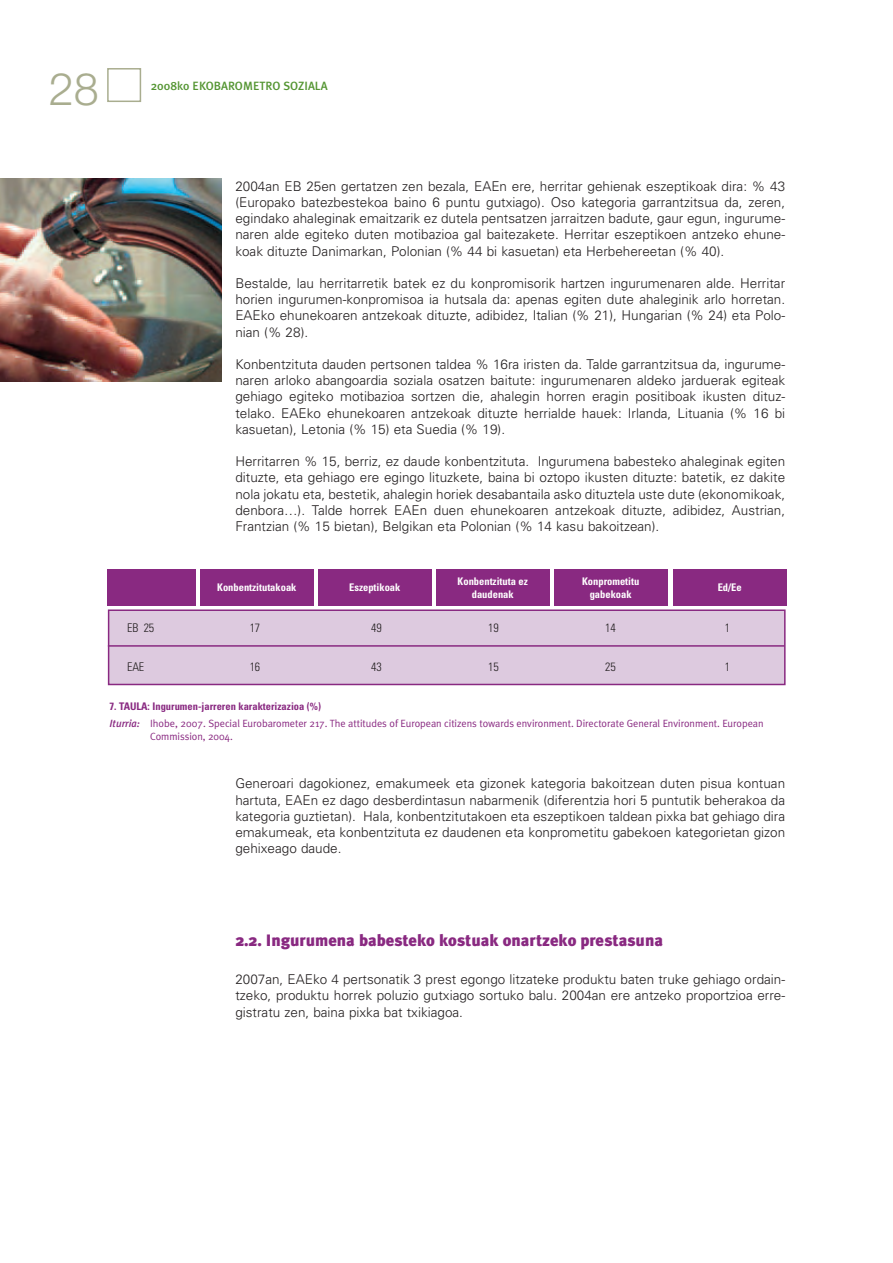
<style>
.page{position:relative;width:893px;height:1263px;background:#fff}
.page>*{position:absolute;margin:0;border:0;box-sizing:border-box;transform-origin:0 0}
.t1{font:300 45px "Helvetica Neue";color:#a9ad8f}
.t2{font:900 16.5px "Meta Plus";color:#892981}
.t3{font:300 13.5px/16.2px "Univers";color:#231f20;text-align:justify}
.t4{font:500 12px "Meta Plus";color:#549532}
.t5{font:300 condensed 12px "Univers";letter-spacing:-.015em;color:#231f20}
.t6{font:10.5px/12.6px "Meta Plus Normal";letter-spacing:-.005em;color:#892981}
.t7{font:700 condensed 10.5px/12.6px "Univers";color:#fff;text-align:center}
.t8{font:700 condensed 10.5px "Univers";color:#892981}
.s1{font-family:"Meta Plus";font-weight:500;font-style:italic}
</style>
<div class="page">
<div style="left:107px;top:68px;width:34px;height:34px;border:2px solid #a9ad8f"></div>
<div style="left:109px;top:610px;width:676px;height:74px;background:#ddcadf"></div>
<div style="left:108px;top:609px;width:678px;height:76px;border:2px solid #892981"></div>
<div style="left:200px;top:569px;width:114px;height:36px;background:#892981"></div>
<div style="left:318px;top:569px;width:114px;height:36px;background:#892981"></div>
<div style="left:436px;top:569px;width:114px;height:36px;background:#892981"></div>
<div style="left:554px;top:569px;width:114px;height:36px;background:#892981"></div>
<div style="left:108px;top:569px;width:88px;height:36px;background:#892981"></div>
<hr style="left:108px;top:645px;width:676px;height:2px;background:#892981">
<div style="left:673px;top:569px;width:114px;height:36px;background:#892981"></div>
<img style="left:0;top:178px;width:222px;height:203px">
<h1 class="t1" style="left:49px;top:73px;width:52px">28</h1>
<p class="t4" style="left:151px;top:82px;width:178px">2008ko EKOBAROMETRO SOZIALA</p>
<p class="t3" style="left:235px;top:179px;width:551px">2004an EB 25en gertatzen zen bezala, EAEn ere, herritar gehienak eszeptikoak dira: % 43 (Europako batezbestekoa baino 6 puntu gutxiago). Oso kategoria garrantzitsua da, zeren, egindako ahaleginak emaitzarik ez dutela pentsatzen jarraitzen badute, gaur egun, ingurume&shy;naren alde egiteko duten motibazioa gal baitezakete. Herritar eszeptikoen antzeko ehune&shy;koak dituzte Danimarkan, Polonian (% 44 bi kasuetan) eta Herbehereetan (% 40).</p>
<p class="t3" style="left:235px;top:276px;width:551px">Bestalde, lau herritarretik batek ez du konpromisorik hartzen ingurumenaren alde. Herritar horien ingurumen-konpromisoa ia hutsala da: apenas egiten dute ahaleginik arlo horretan.<br>EAEko ehunekoaren antzekoak dituzte, adibidez, Italian (% 21), Hungarian (% 24) eta Polo&shy;nian (% 28).</p>
<p class="t3" style="left:235px;top:357px;width:551px">Konbentzituta dauden pertsonen taldea % 16ra iristen da. Talde garrantzitsua da, ingurume&shy;naren arloko abangoardia soziala osatzen baitute: ingurumenaren aldeko jarduerak egiteak gehiago egiteko motibazioa sortzen die, ahalegin horren eragin positiboak ikusten dituz&shy;telako. EAEko ehunekoaren antzekoak dituzte herrialde hauek: Irlanda, Lituania (% 16 bi kasuetan), Letonia (% 15) eta Suedia (% 19).</p>
<p class="t3" style="left:235px;top:455px;width:551px">Herritarren % 15, berriz, ez daude konbentzituta. Ingurumena babesteko ahaleginak egiten dituzte, eta gehiago ere egingo lituzkete, baina bi oztopo ikusten dituzte: batetik, ez dakite nola jokatu eta, bestetik, ahalegin horiek desabantaila asko dituztela uste dute (ekonomikoak, denbora…). Talde horrek EAEn duen ehunekoaren antzekoak dituzte, adibidez, Austrian, Frantzian (% 15 bietan), Belgikan eta Polonian (% 14 kasu bakoitzean).</p>
<p class="t7" style="left:217px;top:582px;width:81px">Konbentzitutakoak</p>
<p class="t7" style="left:349px;top:582px;width:53px">Eszeptikoak</p>
<p class="t7" style="left:458px;top:576px;width:72px">Konbentzituta ez daudenak</p>
<p class="t7" style="left:582px;top:576px;width:59px">Konprometitu gabekoak</p>
<p class="t7" style="left:718px;top:582px;width:25px">Ed/Ee</p>
<p class="t5" style="left:127px;top:623px;width:28px">EB 25</p>
<p class="t5" style="left:250px;top:623px;width:12px">17</p>
<p class="t5" style="left:371px;top:623px;width:12px">49</p>
<p class="t5" style="left:488px;top:623px;width:12px">19</p>
<p class="t5" style="left:605px;top:623px;width:12px">14</p>
<p class="t5" style="left:725px;top:623px;width:7px">1</p>
<p class="t5" style="left:127px;top:662px;width:18px">EAE</p>
<p class="t5" style="left:250px;top:662px;width:12px">16</p>
<p class="t5" style="left:371px;top:662px;width:12px">43</p>
<p class="t5" style="left:488px;top:662px;width:12px">15</p>
<p class="t5" style="left:605px;top:662px;width:12px">25</p>
<p class="t5" style="left:725px;top:662px;width:7px">1</p>
<p class="t8" style="left:110px;top:703px;width:213px">7. TAULA: Ingurumen-jarreren karakterizazioa (%)</p>
<p class="t6" style="left:150px;top:718px;width:615px;text-indent:-41px"><span class="s1">Iturria:</span> Ihobe, 2007. Special Eurobarometer 217. The attitudes of European citizens towards environment. Directorate General Environment. European<br>Commission, 2004.</p>
<p class="t3" style="left:235px;top:777px;width:551px">Generoari dagokionez, emakumeek eta gizonek kategoria bakoitzean duten pisua kontuan hartuta, EAEn ez dago desberdintasun nabarmenik (diferentzia hori 5 puntutik beherakoa da kategoria guztietan). Hala, konbentzitutakoen eta eszeptikoen taldean pixka bat gehiago dira emakumeak, eta konbentzituta ez daudenen eta konprometitu gabekoen kategorietan gizon gehixeago daude.</p>
<p class="t2" style="left:235px;top:933px;width:429px">2.2. Ingurumena babesteko kostuak onartzeko prestasuna</p>
<p class="t3" style="left:235px;top:972px;width:551px">2007an, EAEko 4 pertsonatik 3 prest egongo litzateke produktu baten truke gehiago ordain&shy;tzeko, produktu horrek poluzio gutxiago sortuko balu. 2004an ere antzeko proportzioa erre&shy;gistratu zen, baina pixka bat txikiagoa.</p>
</div>
